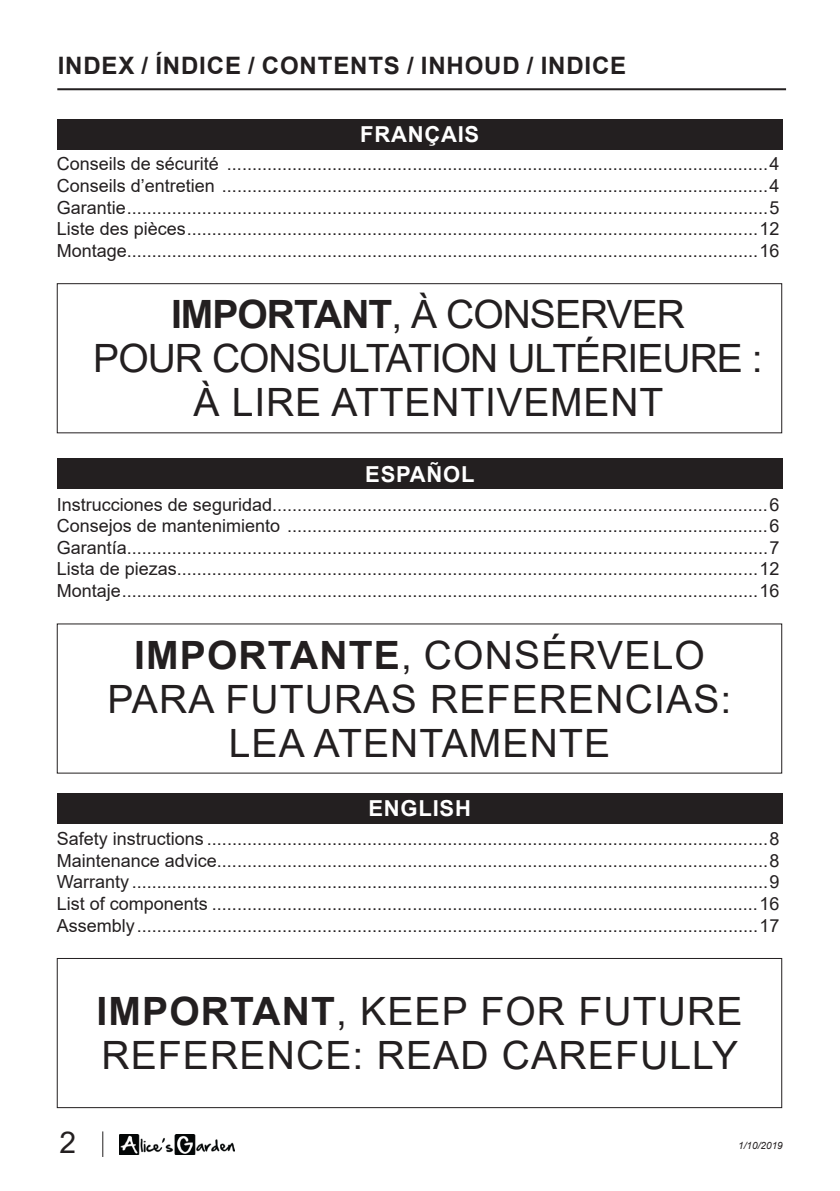
<style>
.page{position:relative;width:840px;height:1191px;background:#fff}
.page>*{position:absolute;margin:0;border:0;box-sizing:border-box;transform-origin:0 0}
.t1{font:39px/44px "Arial";letter-spacing:.03em;color:#231f20;text-align:center}
.t2{font:39px/44px "Arial";letter-spacing:-.025em;color:#231f20;text-align:center}
.t3{font:30px "Arial";color:#231f20}
.TITRE{font:700 24px "Arial";letter-spacing:.035em;color:#231f20}
.t4{font:700 22px "Arial";letter-spacing:.035em;color:#fff}
.TITRE-TDM-9PT{font:18px "Arial";color:#231f20}
.t5{font:italic 10px "Arial";color:#231f20}
.s1{font-weight:700}
</style>
<div class="page">
<svg style="left:102px;top:1131px;width:1px;height:26px"></svg>
<img style="left:119px;top:1134px;width:115px;height:20px">
<hr style="left:57px;top:88px;width:728px;height:2px;background:#231f20">
<div style="left:57px;top:119px;width:725px;height:31px;background:#231f20"></div>
<div style="left:57px;top:283px;width:724px;height:150px;border:1px solid #231f20"></div>
<div style="left:57px;top:458px;width:725px;height:31px;background:#231f20"></div>
<div style="left:57px;top:792px;width:725px;height:31px;background:#231f20"></div>
<div style="left:57px;top:958px;width:724px;height:150px;border:1px solid #231f20"></div>
<p class="TITRE" style="left:58px;top:49px;width:569px">INDEX / ÍNDICE / CONTENTS / INHOUD / INDICE</p>
<p class="t4" style="left:360px;top:119px;width:121px">FRANÇAIS</p>
<p class="TITRE-TDM-9PT" style="left:57px;top:152px;width:723px">Conseils de sécurité ............................................................................................................4</p>
<p class="TITRE-TDM-9PT" style="left:57px;top:173px;width:723px">Conseils d’entretien .............................................................................................................4</p>
<p class="TITRE-TDM-9PT" style="left:57px;top:195px;width:723px">Garantie................................................................................................................................5</p>
<p class="TITRE-TDM-9PT" style="left:57px;top:216px;width:723px">Liste des pièces..................................................................................................................12</p>
<p class="TITRE-TDM-9PT" style="left:57px;top:238px;width:723px">Montage..............................................................................................................................16</p>
<p class="t2" style="left:93px;top:292px;width:670px"><span class="s1">IMPORTANT</span>, À CONSERVER<br>POUR CONSULTATION ULTÉRIEURE :<br>À LIRE ATTENTIVEMENT</p>
<p class="t4" style="left:365px;top:458px;width:111px">ESPAÑOL</p>
<p class="TITRE-TDM-9PT" style="left:57px;top:492px;width:723px">Instrucciones de seguridad...................................................................................................6</p>
<p class="TITRE-TDM-9PT" style="left:57px;top:513px;width:723px">Consejos de mantenimiento ................................................................................................6</p>
<p class="TITRE-TDM-9PT" style="left:57px;top:535px;width:723px">Garantía................................................................................................................................7</p>
<p class="TITRE-TDM-9PT" style="left:57px;top:557px;width:723px">Lista de piezas....................................................................................................................12</p>
<p class="TITRE-TDM-9PT" style="left:57px;top:578px;width:723px">Montaje...............................................................................................................................16</p>
<p class="t1" style="left:107px;top:633px;width:625px"><span class="s1">IMPORTANTE</span>, CONSÉRVELO<br>PARA FUTURAS REFERENCIAS:</p>
<p class="t1" style="left:228px;top:721px;width:383px">LEA ATENTAMENTE</p>
<p class="t4" style="left:368px;top:793px;width:104px">ENGLISH</p>
<p class="TITRE-TDM-9PT" style="left:57px;top:826px;width:723px">Safety instructions ................................................................................................................8</p>
<p class="TITRE-TDM-9PT" style="left:57px;top:848px;width:723px">Maintenance advice..............................................................................................................8</p>
<p class="TITRE-TDM-9PT" style="left:57px;top:869px;width:723px">Warranty ...............................................................................................................................9</p>
<p class="TITRE-TDM-9PT" style="left:57px;top:891px;width:723px">List of components .............................................................................................................16</p>
<p class="TITRE-TDM-9PT" style="left:57px;top:912px;width:723px">Assembly............................................................................................................................17</p>
<p class="t1" style="left:96px;top:989px;width:647px;text-align:left"><span class="s1">IMPORTANT</span>, KEEP FOR FUTURE<br>REFERENCE: READ CAREFULLY</p>
<h2 class="t3" style="left:60px;top:1122px;width:18px">2</h2>
<p class="t5" style="left:737px;top:1138px;width:46px">1/10/2019</p>
</div>
